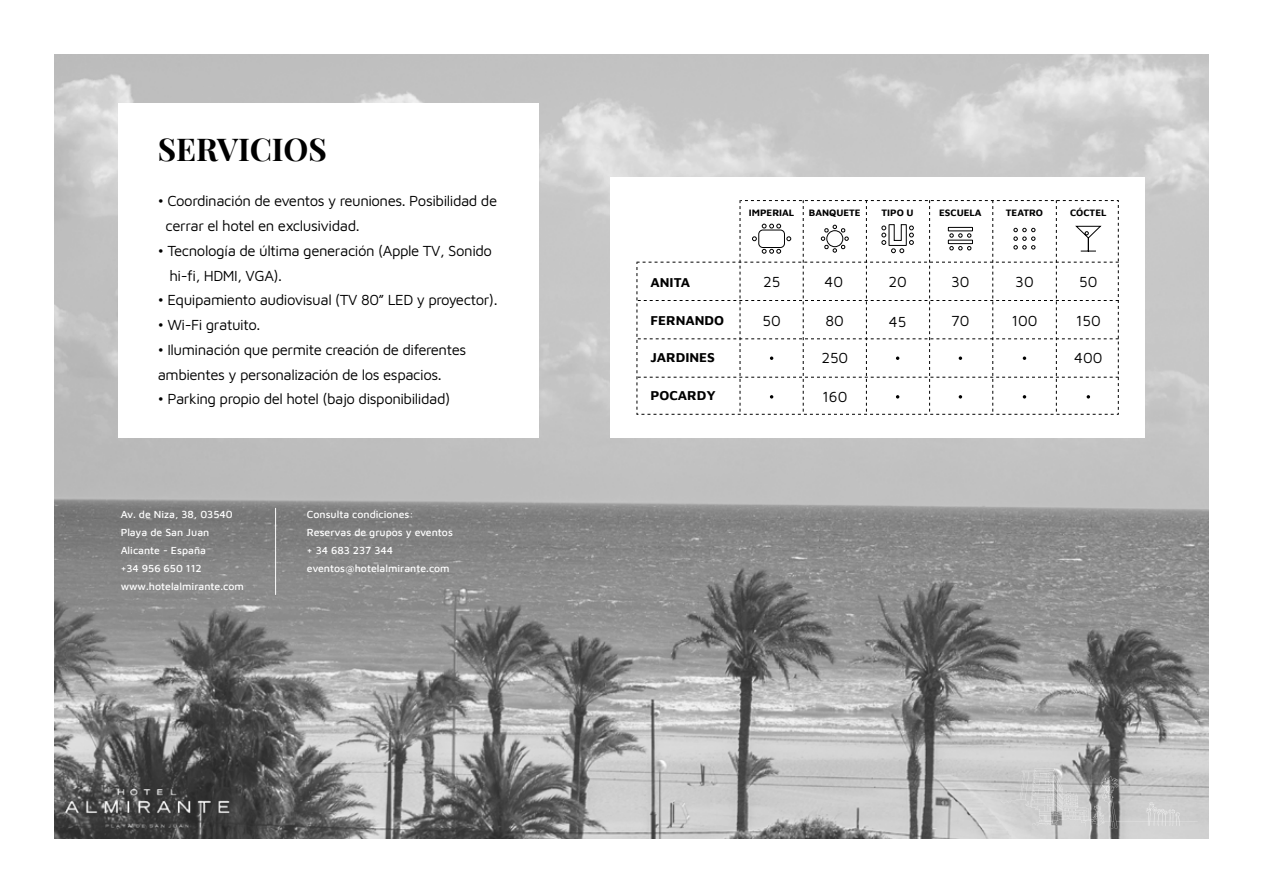
<style>
.page{position:relative;width:1263px;height:893px;background:#fff}
.page>*{position:absolute;margin:0;border:0;box-sizing:border-box;transform-origin:0 0}
.t1{font:700 31.5px "Playfair Display";color:#000}
.t2{font:15px/24.8px "Maven Pro";letter-spacing:-.03em;color:#000}
.t3{font:700 13.5px "Maven Pro";color:#000}
.t4{font:500 10.5px/18px "Maven Pro";color:#fff}
.t5{font:700 9.75px "Maven Pro";color:#000}
</style>
<div class="page">
<img style="left:54px;top:54px;width:1155px;height:785px">
<hr style="left:275px;top:508px;width:1px;height:87px;background:#fff">
<img style="left:56px;top:778px;width:182px;height:61px">
<svg style="left:1000px;top:768px;width:198px;height:66px"></svg>
<div style="left:119px;top:103px;width:420px;height:334px;background:#fff"></div>
<div style="left:610px;top:177px;width:534px;height:260px;background:#fff"></div>
<svg style="left:636px;top:200px;width:483px;height:215px"></svg>
<h1 class="t1" style="left:158px;top:125px;width:171px">SERVICIOS</h1>
<p class="t2" style="left:165px;top:188px;width:333px;text-indent:-8px">• Coordinación de eventos y reuniones. Posibilidad de cerrar el hotel en exclusividad.</p>
<p class="t2" style="left:169px;top:237px;width:324px;text-indent:-12px">• Tecnología de última generación (Apple TV, Sonido hi-fi, HDMI, VGA).</p>
<p class="t2" style="left:158px;top:287px;width:341px">• Equipamiento audiovisual (TV 80” LED y proyector).</p>
<p class="t2" style="left:158px;top:312px;width:104px">• Wi-Fi gratuito.</p>
<p class="t2" style="left:158px;top:336px;width:310px">• Iluminación que permite creación de diferentes ambientes y personalización de los espacios.</p>
<p class="t2" style="left:158px;top:386px;width:294px">• Parking propio del hotel (bajo disponibilidad)</p>
<p class="t4" style="left:121px;top:505px;width:125px">Av. de Niza, 38, 03540<br>Playa de San Juan<br>Alicante - España<br>+34 956 650 112 www.hotelalmirante.com</p>
<p class="t4" style="left:307px;top:505px;width:148px">Consulta condiciones:<br>Reservas de grupos y eventos + 34 683 237 344 eventos@hotelalmirante.com</p>
<p class="t3" style="left:650px;top:273px;width:41px">ANITA</p>
<p class="t3" style="left:650px;top:310px;width:75px">FERNANDO</p>
<p class="t3" style="left:650px;top:348px;width:66px">JARDINES</p>
<p class="t3" style="left:650px;top:385px;width:67px">POCARDY</p>
<p class="t5" style="left:749px;top:205px;width:47px">IMPERIAL</p>
<p class="t5" style="left:809px;top:205px;width:53px">BANQUETE</p>
<p class="t5" style="left:881px;top:205px;width:34px">TIPO U</p>
<p class="t5" style="left:939px;top:205px;width:44px">ESCUELA</p>
<p class="t5" style="left:1006px;top:205px;width:39px">TEATRO</p>
<p class="t5" style="left:1070px;top:205px;width:38px">CÓCTEL</p>
<p class="t2" style="left:763px;top:269px;width:19px">25</p>
<p class="t2" style="left:762px;top:308px;width:20px">50</p>
<p class="t2" style="left:825px;top:308px;width:20px">80</p>
<p class="t2" style="left:821px;top:345px;width:28px">250</p>
<p class="t2" style="left:822px;top:383px;width:27px">160</p>
<p class="t2" style="left:824px;top:269px;width:20px">40</p>
<p class="t2" style="left:888px;top:269px;width:20px">20</p>
<p class="t2" style="left:951px;top:269px;width:20px">30</p>
<p class="t2" style="left:889px;top:308px;width:19px">45</p>
<p class="t2" style="left:951px;top:308px;width:20px">70</p>
<p class="t2" style="left:1015px;top:269px;width:20px">30</p>
<p class="t2" style="left:1011px;top:308px;width:28px">100</p>
<p class="t2" style="left:1079px;top:269px;width:20px">50</p>
<p class="t2" style="left:1076px;top:308px;width:26px">150</p>
<p class="t2" style="left:1074px;top:345px;width:30px">400</p>
</div>
